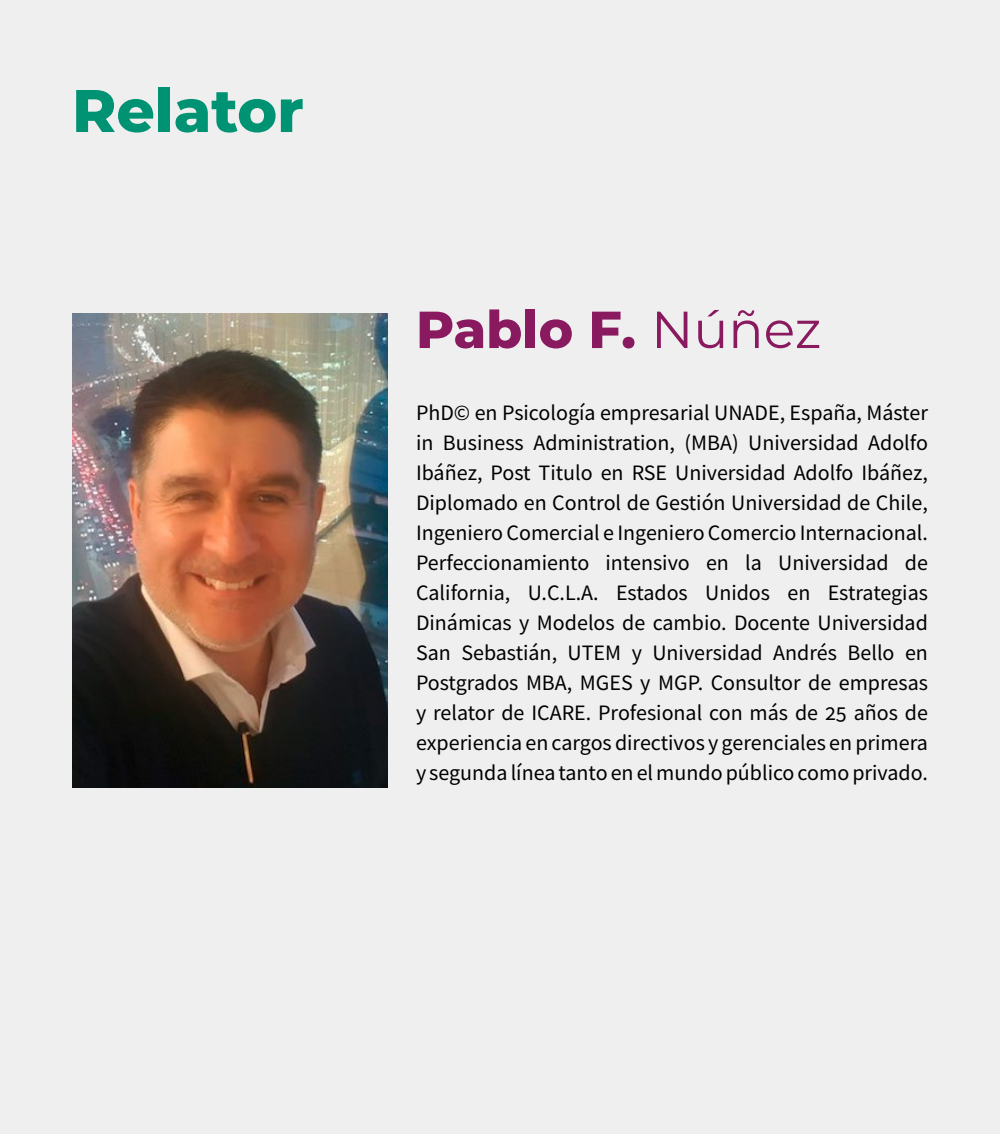
<style>
.page{position:relative;width:1000px;height:1134px;background:#efefef}
.page>*{position:absolute;margin:0;border:0;box-sizing:border-box;transform-origin:0 0}
.t1{font:800 60px "Montserrat";color:#009373}
.t2{font:800 52px "Montserrat";color:#8a1a60}
.t3{font:22px/30px "Source Sans Pro";color:#000;text-align:justify}
.s1{font-weight:400}
</style>
<div class="page">
<img style="left:72px;top:313px;width:315px;height:474px">
<h1 class="t1" style="left:72px;top:67px;width:233px">Relator</h1>
<h2 class="t2" style="left:416px;top:291px;width:407px">Pablo F. <span class="s1">Núñez</span></h2>
<p class="t3" style="left:416px;top:398px;width:514px">PhD© en Psicología empresarial UNADE, España, Máster in Business Administration, (MBA) Universidad Adolfo Ibáñez, Post Titulo en RSE Universidad Adolfo Ibáñez, Diplomado en Control de Gestión Universidad de Chile, Ingeniero Comercial e Ingeniero Comercio Internacional.<br>Perfeccionamiento intensivo en la Universidad de California, U.C.L.A. Estados Unidos en Estrategias Dinámicas y Modelos de cambio. Docente Universidad San Sebastián, UTEM y Universidad Andrés Bello en Postgrados MBA, MGES y MGP. Consultor de empresas y relator de ICARE. Profesional con más de 25 años de experiencia en cargos directivos y gerenciales en primera y segunda línea tanto en el mundo público como privado.</p>
</div>
